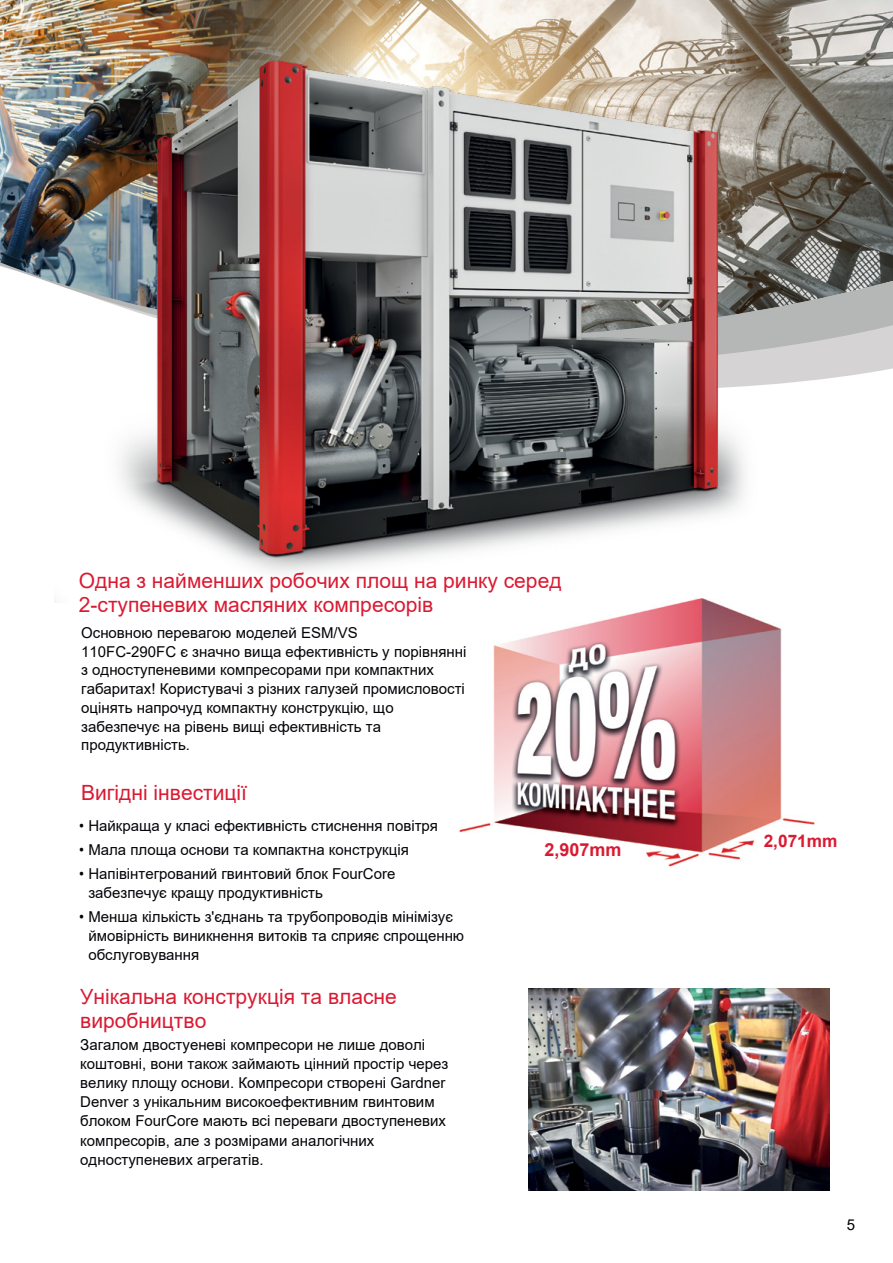
<style>
.page{position:relative;width:893px;height:1263px;background:#fff}
.page>*{position:absolute;margin:0;border:0;box-sizing:border-box;transform-origin:0 0}
.t1{font:21px/23.2px "Arial";color:#da1a32}
.t2{font:700 18px "Arial";color:#da1a32}
.t3{font:700 17.25px "Arial";color:#da1a32}
.t4{font:15px/18.8px "Arial";color:#030408}
.t5{font:15px "Arial";color:#000}
.s1{font-family:"Noto Sans"}
</style>
<div class="page">
<img style="left:0;top:0;width:149px;height:100px">
<img style="left:149px;top:0;width:744px;height:100px">
<img style="left:0;top:100px;width:893px;height:279px">
<img style="left:459px;top:603px;width:356px;height:264px">
<img style="left:529px;top:988px;width:300px;height:203px">
<img style="left:55px;top:27px;width:767px;height:576px">
<h1 class="t1" style="left:79px;top:569px;width:484px">Одна з найменших робочих площ на ринку серед<br>2-ступеневих масляних компресорів</h1>
<p class="t4" style="left:81px;top:623px;width:387px">Основною перевагою моделей ESM/VS<br>110FC-290FC є значно вища ефективність у порівнянні з одноступеневими компресорами при компактних габаритах! Користувачі з різних галузей промисловості оцінять напрочуд компактну конструкцію, що забезпечує на рівень вищі ефективність та продуктивність.</p>
<h1 class="t1" style="left:81px;top:781px;width:167px">Вигідні інвестиції</h1>
<p class="t4" style="left:79px;top:816px;width:361px"><span class="s1">•</span> Найкраща у класі ефективність стиснення повітря</p>
<p class="t4" style="left:79px;top:840px;width:332px"><span class="s1">•</span> Мала площа основи та компактна конструкція</p>
<p class="t4" style="left:88px;top:865px;width:309px;text-indent:-10px"><span class="s1">•</span> Напівінтегрований гвинтовий блок FourCore забезпечує кращу продуктивність</p>
<p class="t4" style="left:88px;top:908px;width:377px;text-indent:-10px"><span class="s1">•</span> Менша кількість з'єднань та трубопроводів мінімізує ймовірність виникнення витоків та сприяє спрощенню обслуговування</p>
<p class="t2" style="left:544px;top:837px;width:79px">2,907mm</p>
<h1 class="t1" style="left:80px;top:984px;width:318px;line-height:24.9px">Унікальна конструкція та власне виробництво</h1>
<p class="t4" style="left:80px;top:1035px;width:370px;line-height:19.2px">Загалом двостуеневі компресори не лише доволі коштовні, вони також займають цінний простір через велику площу основи. Компресори створені Gardner Denver з унікальним високоефективним гвинтовим блоком FourCore мають всі переваги двоступеневих компресорів, але з розмірами аналогічних одноступеневих агрегатів.</p>
<p class="t3" style="left:764px;top:829px;width:75px">2,071mm</p>
<p class="t5" style="left:847px;top:1214px;width:10px">5</p>
</div>
